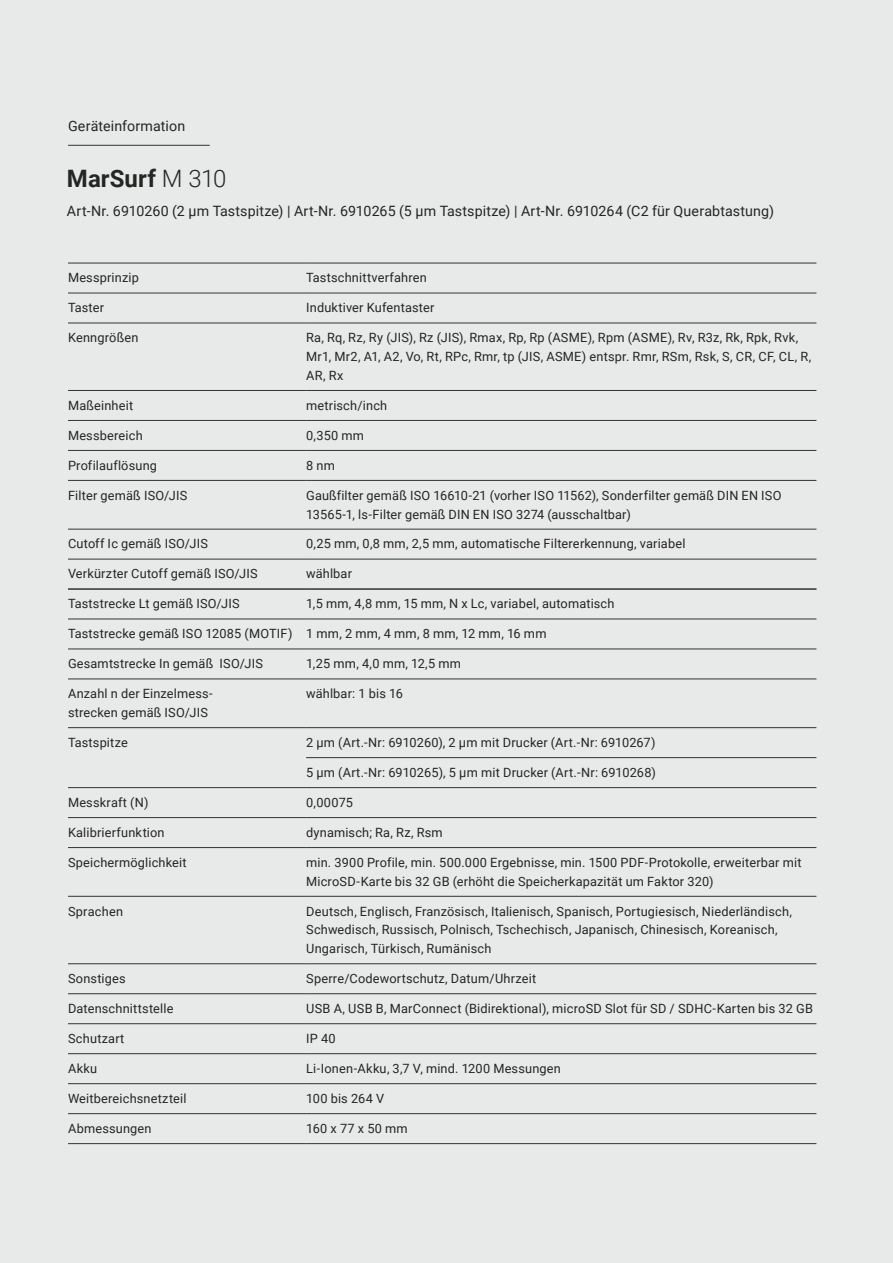
<style>
.page{position:relative;width:893px;height:1263px;background:#e8e9e9}
.page>*{position:absolute;margin:0;border:0;box-sizing:border-box;transform-origin:0 0}
.H3_16pt_Light{font:700 24px "Roboto";letter-spacing:.005em;color:#252523}
.H3_16pt_Light-2{font:14.25px "Roboto";letter-spacing:.01em;color:#252523}
.Dachzeile_9_5pt_Regu{font:14.25px "Roboto";letter-spacing:.01em;color:#252523}
.Tabellenkörper{font:12.75px/18.8px "Roboto";letter-spacing:.015em;color:#252523}
.s1{font-weight:300}
</style>
<div class="page">
<hr style="left:68px;top:145px;width:142px;height:1px;background:#2e3536">
<hr style="left:306px;top:263px;width:510px;height:1px;background:#2e3536">
<hr style="left:306px;top:293px;width:510px;height:1px;background:#2e3536">
<hr style="left:68px;top:323px;width:238px;height:1px;background:#2e3536">
<hr style="left:306px;top:323px;width:510px;height:1px;background:#2e3536">
<hr style="left:68px;top:390px;width:238px;height:1px;background:#2e3536">
<hr style="left:306px;top:390px;width:510px;height:1px;background:#2e3536">
<hr style="left:68px;top:420px;width:238px;height:1px;background:#2e3536">
<hr style="left:306px;top:420px;width:510px;height:1px;background:#2e3536">
<hr style="left:68px;top:450px;width:238px;height:1px;background:#2e3536">
<hr style="left:306px;top:450px;width:510px;height:1px;background:#2e3536">
<hr style="left:306px;top:480px;width:510px;height:1px;background:#2e3536">
<hr style="left:306px;top:529px;width:510px;height:1px;background:#2e3536">
<hr style="left:306px;top:559px;width:510px;height:1px;background:#2e3536">
<hr style="left:306px;top:589px;width:510px;height:1px;background:#2e3536">
<hr style="left:68px;top:480px;width:238px;height:1px;background:#2e3536">
<hr style="left:68px;top:529px;width:238px;height:1px;background:#2e3536">
<hr style="left:68px;top:559px;width:238px;height:1px;background:#2e3536">
<hr style="left:68px;top:589px;width:238px;height:1px;background:#2e3536">
<hr style="left:68px;top:263px;width:238px;height:1px;background:#2e3536">
<hr style="left:68px;top:293px;width:238px;height:1px;background:#2e3536">
<hr style="left:306px;top:588px;width:510px;height:1px;background:#2e3536">
<hr style="left:306px;top:618px;width:510px;height:1px;background:#2e3536">
<hr style="left:68px;top:648px;width:238px;height:1px;background:#2e3536">
<hr style="left:306px;top:648px;width:510px;height:1px;background:#2e3536">
<hr style="left:306px;top:678px;width:510px;height:1px;background:#2e3536">
<hr style="left:306px;top:727px;width:510px;height:1px;background:#2e3536">
<hr style="left:306px;top:757px;width:510px;height:1px;background:#2e3536">
<hr style="left:306px;top:787px;width:510px;height:1px;background:#2e3536">
<hr style="left:306px;top:817px;width:510px;height:1px;background:#2e3536">
<hr style="left:306px;top:847px;width:510px;height:1px;background:#2e3536">
<hr style="left:306px;top:896px;width:510px;height:1px;background:#2e3536">
<hr style="left:306px;top:963px;width:510px;height:1px;background:#2e3536">
<hr style="left:306px;top:993px;width:510px;height:1px;background:#2e3536">
<hr style="left:306px;top:1023px;width:510px;height:1px;background:#2e3536">
<hr style="left:306px;top:1053px;width:510px;height:1px;background:#2e3536">
<hr style="left:306px;top:1083px;width:510px;height:1px;background:#2e3536">
<hr style="left:306px;top:1113px;width:510px;height:1px;background:#2e3536">
<hr style="left:306px;top:1143px;width:510px;height:1px;background:#2e3536">
<hr style="left:68px;top:678px;width:238px;height:1px;background:#2e3536">
<hr style="left:68px;top:727px;width:238px;height:1px;background:#2e3536">
<hr style="left:68px;top:787px;width:238px;height:1px;background:#2e3536">
<hr style="left:68px;top:817px;width:238px;height:1px;background:#2e3536">
<hr style="left:68px;top:847px;width:238px;height:1px;background:#2e3536">
<hr style="left:68px;top:896px;width:238px;height:1px;background:#2e3536">
<hr style="left:68px;top:963px;width:238px;height:1px;background:#2e3536">
<hr style="left:68px;top:993px;width:238px;height:1px;background:#2e3536">
<hr style="left:68px;top:1023px;width:238px;height:1px;background:#2e3536">
<hr style="left:68px;top:1053px;width:238px;height:1px;background:#2e3536">
<hr style="left:68px;top:1083px;width:238px;height:1px;background:#2e3536">
<hr style="left:68px;top:1113px;width:238px;height:1px;background:#2e3536">
<hr style="left:68px;top:1143px;width:238px;height:1px;background:#2e3536">
<hr style="left:68px;top:588px;width:238px;height:1px;background:#2e3536">
<hr style="left:68px;top:618px;width:238px;height:1px;background:#2e3536">
<p class="Dachzeile_9_5pt_Regu" style="left:68px;top:116px;width:119px">Geräteinformation</p>
<p class="H3_16pt_Light" style="left:67px;top:162px;width:161px">MarSurf <span class="s1">M 310</span></p>
<p class="H3_16pt_Light-2" style="left:67px;top:201px;width:708px">Art-Nr. 6910260 (2 µm Tastspitze) | Art-Nr. 6910265 (5 µm Tastspitze) | Art-Nr. 6910264 (C2 für Querabtastung)</p>
<p class="Tabellenkörper" style="left:68px;top:268px;width:72px">Messprinzip</p>
<p class="Tabellenkörper" style="left:306px;top:268px;width:122px">Tastschnittverfahren</p>
<p class="Tabellenkörper" style="left:68px;top:298px;width:38px">Taster</p>
<p class="Tabellenkörper" style="left:306px;top:298px;width:130px">Induktiver Kufentaster</p>
<p class="Tabellenkörper" style="left:68px;top:328px;width:72px">Kenngrößen</p>
<p class="Tabellenkörper" style="left:306px;top:328px;width:507px">Ra, Rq, Rz, Ry (JIS), Rz (JIS), Rmax, Rp, Rp (ASME), Rpm (ASME), Rv, R3z, Rk, Rpk, Rvk,<br>Mr1, Mr2, A1, A2, Vo, Rt, RPc, Rmr, tp (JIS, ASME) entspr. Rmr, RSm, Rsk, S, CR, CF, CL, R,<br>AR, Rx</p>
<p class="Tabellenkörper" style="left:68px;top:395px;width:67px">Maßeinheit</p>
<p class="Tabellenkörper" style="left:306px;top:395px;width:83px">metrisch/inch</p>
<p class="Tabellenkörper" style="left:68px;top:425px;width:76px">Messbereich</p>
<p class="Tabellenkörper" style="left:306px;top:425px;width:59px">0,350 mm</p>
<p class="Tabellenkörper" style="left:68px;top:455px;width:91px">Profilauflösung</p>
<p class="Tabellenkörper" style="left:306px;top:455px;width:30px">8 nm</p>
<p class="Tabellenkörper" style="left:68px;top:485px;width:121px">Filter gemäß ISO/JIS</p>
<p class="Tabellenkörper" style="left:306px;top:485px;width:477px">Gaußfilter gemäß ISO 16610-21 (vorher ISO 11562), Sonderfilter gemäß DIN EN ISO<br>13565-1, ls-Filter gemäß DIN EN ISO 3274 (ausschaltbar)</p>
<p class="Tabellenkörper" style="left:68px;top:534px;width:141px">Cutoff Ic gemäß ISO/JIS</p>
<p class="Tabellenkörper" style="left:306px;top:534px;width:381px">0,25 mm, 0,8 mm, 2,5 mm, automatische Filtererkennung, variabel</p>
<p class="Tabellenkörper" style="left:68px;top:564px;width:191px">Verkürzter Cutoff gemäß ISO/JIS</p>
<p class="Tabellenkörper" style="left:306px;top:564px;width:47px">wählbar</p>
<p class="Tabellenkörper" style="left:68px;top:594px;width:173px">Taststrecke Lt gemäß ISO/JIS</p>
<p class="Tabellenkörper" style="left:306px;top:594px;width:310px">1,5 mm, 4,8 mm, 15 mm, N x Lc, variabel, automatisch</p>
<p class="Tabellenkörper" style="left:68px;top:624px;width:226px">Taststrecke gemäß ISO 12085 (MOTIF)</p>
<p class="Tabellenkörper" style="left:306px;top:624px;width:242px">1 mm, 2 mm, 4 mm, 8 mm, 12 mm, 16 mm</p>
<p class="Tabellenkörper" style="left:68px;top:654px;width:196px">Gesamtstrecke In gemäß ISO/JIS</p>
<p class="Tabellenkörper" style="left:306px;top:654px;width:156px">1,25 mm, 4,0 mm, 12,5 mm</p>
<p class="Tabellenkörper" style="left:68px;top:684px;width:146px">Anzahl n der Einzelmess&shy;strecken gemäß ISO/JIS</p>
<p class="Tabellenkörper" style="left:306px;top:684px;width:98px">wählbar: 1 bis 16</p>
<p class="Tabellenkörper" style="left:68px;top:733px;width:61px">Tastspitze</p>
<p class="Tabellenkörper" style="left:306px;top:733px;width:351px">2 µm (Art.-Nr: 6910260), 2 µm mit Drucker (Art.-Nr: 6910267)</p>
<p class="Tabellenkörper" style="left:306px;top:763px;width:351px">5 µm (Art.-Nr: 6910265), 5 µm mit Drucker (Art.-Nr: 6910268)</p>
<p class="Tabellenkörper" style="left:68px;top:792px;width:82px">Messkraft (N)</p>
<p class="Tabellenkörper" style="left:306px;top:792px;width:48px">0,00075</p>
<p class="Tabellenkörper" style="left:68px;top:822px;width:98px">Kalibrierfunktion</p>
<p class="Tabellenkörper" style="left:306px;top:822px;width:138px">dynamisch; Ra, Rz, Rsm</p>
<p class="Tabellenkörper" style="left:68px;top:852px;width:120px">Speichermöglichkeit</p>
<p class="Tabellenkörper" style="left:306px;top:852px;width:497px">min. 3900 Profile, min. 500.000 Ergebnisse, min. 1500 PDF-Protokolle, erweiterbar mit<br>MicroSD-Karte bis 32 GB (erhöht die Speicherkapazität um Faktor 320)</p>
<p class="Tabellenkörper" style="left:68px;top:901px;width:57px">Sprachen</p>
<p class="Tabellenkörper" style="left:306px;top:901px;width:487px">Deutsch, Englisch, Französisch, Italienisch, Spanisch, Portugiesisch, Niederländisch,<br>Schwedisch, Russisch, Polnisch, Tschechisch, Japanisch, Chinesisch, Koreanisch,<br>Ungarisch, Türkisch, Rumänisch</p>
<p class="Tabellenkörper" style="left:68px;top:969px;width:59px">Sonstiges</p>
<p class="Tabellenkörper" style="left:306px;top:969px;width:232px">Sperre/Codewortschutz, Datum/Uhrzeit</p>
<p class="Tabellenkörper" style="left:68px;top:999px;width:107px">Datenschnittstelle</p>
<p class="Tabellenkörper" style="left:306px;top:999px;width:508px">USB A, USB B, MarConnect (Bidirektional), microSD Slot für SD / SDHC-Karten bis 32 GB</p>
<p class="Tabellenkörper" style="left:68px;top:1029px;width:58px">Schutzart</p>
<p class="Tabellenkörper" style="left:306px;top:1029px;width:31px">IP 40</p>
<p class="Tabellenkörper" style="left:68px;top:1059px;width:31px">Akku</p>
<p class="Tabellenkörper" style="left:306px;top:1059px;width:256px">Li-Ionen-Akku, 3,7 V, mind. 1200 Messungen</p>
<p class="Tabellenkörper" style="left:68px;top:1089px;width:120px">Weitbereichsnetzteil</p>
<p class="Tabellenkörper" style="left:306px;top:1089px;width:80px">100 bis 264 V</p>
<p class="Tabellenkörper" style="left:68px;top:1118px;width:85px">Abmessungen</p>
<p class="Tabellenkörper" style="left:306px;top:1118px;width:103px">160 x 77 x 50 mm</p>
</div>
